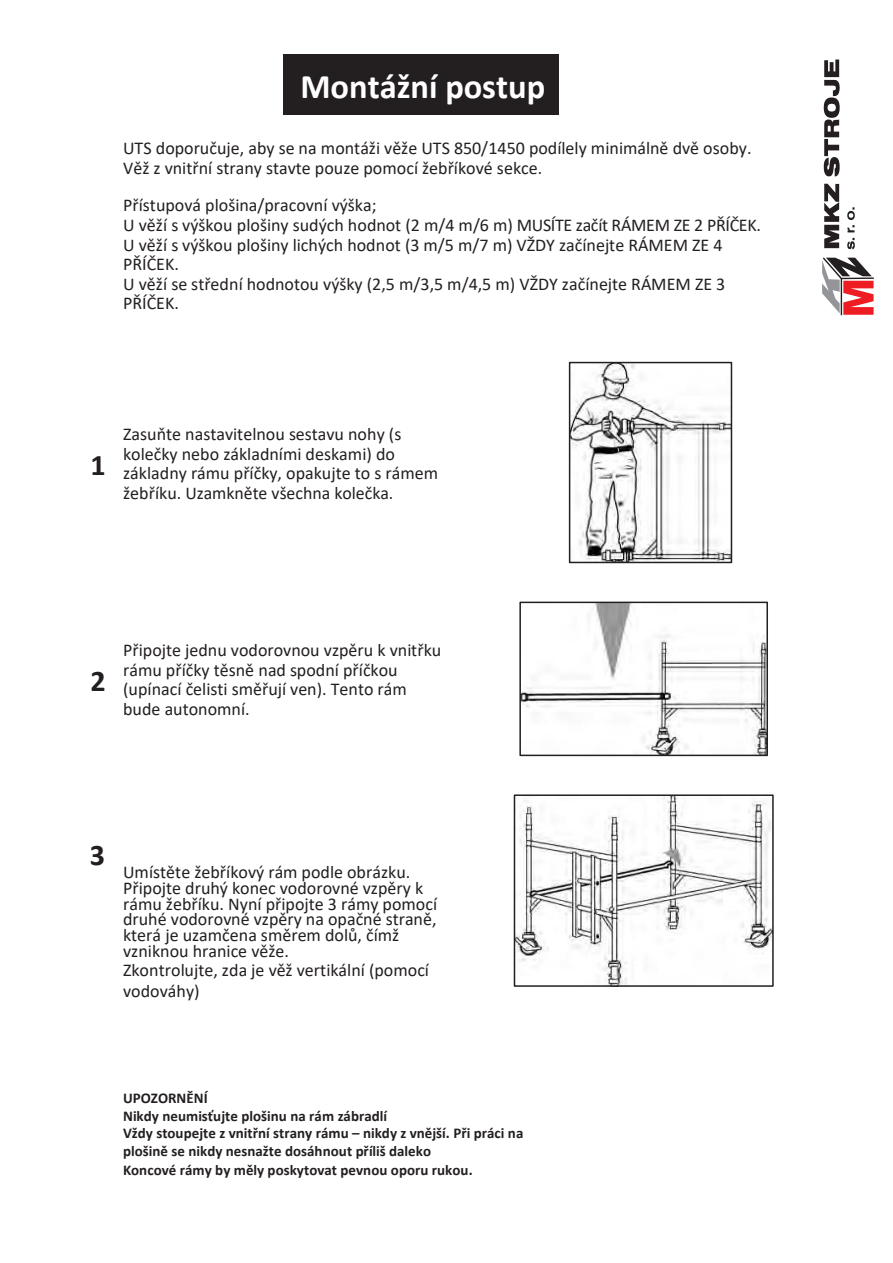
<style>
.page{position:relative;width:893px;height:1263px;background:#fff}
.page>*{position:absolute;margin:0;border:0;box-sizing:border-box;transform-origin:0 0}
.t1{font:700 34.5px "Calibri";color:#fff}
.t2{font:700 30px "Calibri";color:#231f20}
.t3{font:18px/19.5px "Calibri";color:#231f20}
.t4{font:700 15px/18px "Calibri";letter-spacing:.005em;color:#231f20}
</style>
<div class="page">
<svg style="left:822px;top:257px;width:52px;height:58px"></svg>
<svg style="left:824px;top:60px;width:16px;height:188px"></svg>
<svg style="left:847px;top:207px;width:8px;height:42px"></svg>
<div style="left:283px;top:54px;width:275px;height:61px;background:#231f20"></div>
<img style="left:572px;top:365px;width:157px;height:195px">
<div style="left:569px;top:362px;width:163px;height:201px;border:2px solid #231f20"></div>
<img style="left:522px;top:605px;width:243px;height:148px">
<div style="left:519px;top:602px;width:249px;height:154px;border:2px solid #231f20"></div>
<img style="left:517px;top:797px;width:254px;height:187px">
<div style="left:514px;top:794px;width:260px;height:193px;border:2px solid #231f20"></div>
<p class="t1" style="left:300px;top:62px;width:246px">Montážní postup</p>
<p class="t3" style="left:123px;top:138px;width:630px">UTS doporučuje, aby se na montáži věže UTS 850/1450 podílely minimálně dvě osoby.<br>Věž z vnitřní strany stavte pouze pomocí žebříkové sekce.</p>
<p class="t3" style="left:123px;top:195px;width:639px">Přístupová plošina/pracovní výška;<br>U věží s výškou plošiny sudých hodnot (2 m/4 m/6 m) MUSÍTE začít RÁMEM ZE 2 PŘÍČEK.<br>U věží s výškou plošiny lichých hodnot (3 m/5 m/7 m) VŽDY začínejte RÁMEM ZE 4<br>PŘÍČEK.<br>U věží se střední hodnotou výšky (2,5 m/3,5 m/4,5 m) VŽDY začínejte RÁMEM ZE 3<br>PŘÍČEK.</p>
<p class="t2" style="left:91px;top:444px;width:17px">1</p>
<p class="t3" style="left:123px;top:424px;width:317px">Zasuňte nastavitelnou sestavu nohy (s kolečky nebo základními deskami) do základny rámu příčky, opakujte to s rámem žebříku. Uzamkněte všechna kolečka.</p>
<p class="t2" style="left:91px;top:660px;width:17px">2</p>
<p class="t3" style="left:123px;top:640px;width:320px">Připojte jednu vodorovnou vzpěru k vnitřku rámu příčky těsně nad spodní příčkou (upínací čelisti směřují ven). Tento rám bude autonomní.</p>
<p class="t3" style="left:123px;top:864px;width:316px;line-height:15.6px;text-indent:-33px"><sup>3</sup> Umístěte žebříkový rám podle obrázku.<br>Připojte druhý konec vodorovné vzpěry k rámu žebříku. Nyní připojte 3 rámy pomocí druhé vodorovné vzpěry na opačné straně, která je uzamčena směrem dolů, čímž vzniknou hranice věže.</p>
<p class="t3" style="left:123px;top:959px;width:307px;line-height:20.7px">Zkontrolujte, zda je věž vertikální (pomocí vodováhy)</p>
<p class="t4" style="left:123px;top:1088px;width:402px">UPOZORNĚNÍ<br>Nikdy neumisťujte plošinu na rám zábradlí<br>Vždy stoupejte z vnitřní strany rámu – nikdy z vnější. Při práci na plošině se nikdy nesnažte dosáhnout příliš daleko<br>Koncové rámy by měly poskytovat pevnou oporu rukou.</p>
</div>
